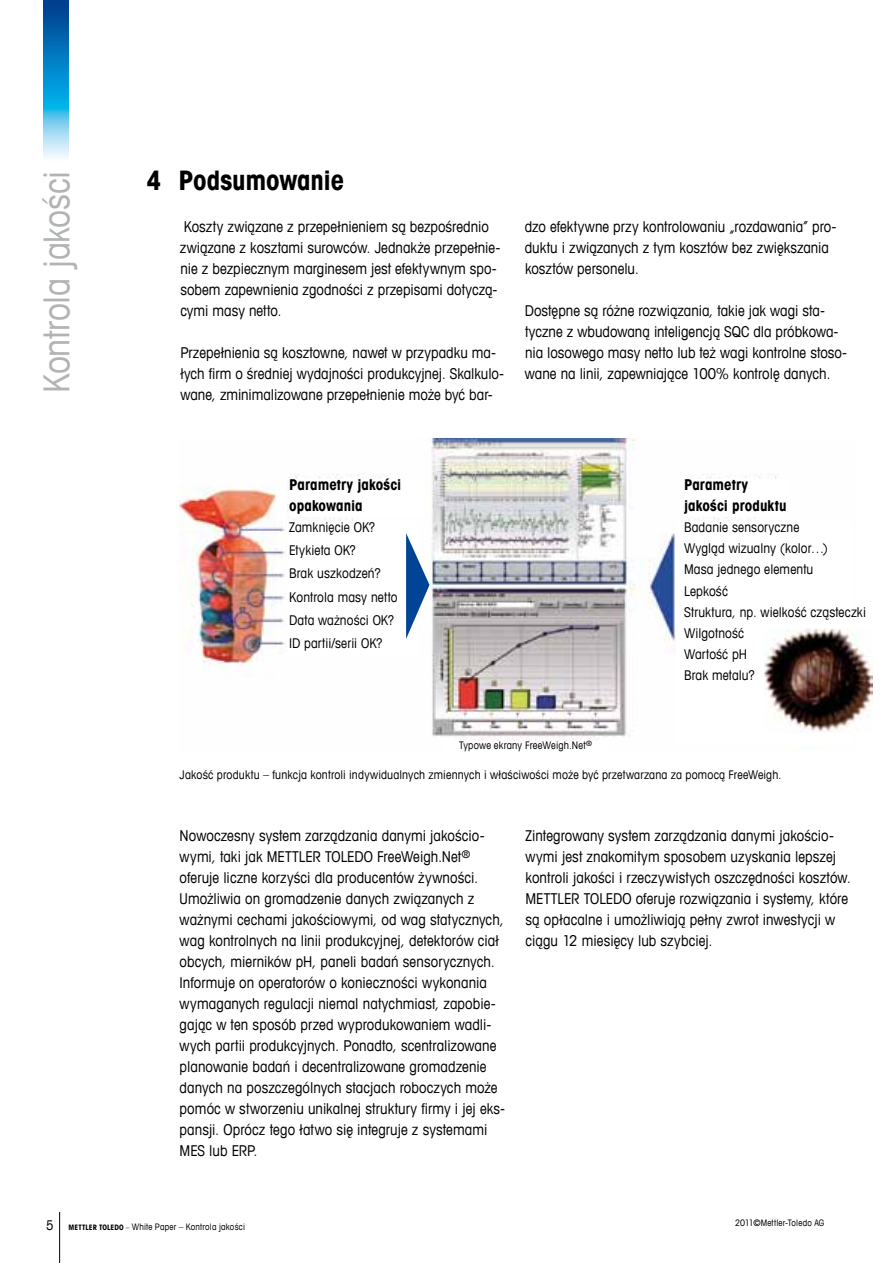
<style>
.page{position:relative;width:893px;height:1263px;background:#fff}
.page>*{position:absolute;margin:0;border:0;box-sizing:border-box;transform-origin:0 0}
.t1{font:condensed 36px "Avant Garde Com";letter-spacing:-.01em;color:#b1b3b4}
.t2{font:700 condensed 27px "Avant Garde Com";letter-spacing:-.01em;color:#000}
.t3{font:condensed 15px/21px "Avant Garde Com";color:#000}
.t4{font:700 condensed 15px/21px "Avant Garde Com";letter-spacing:.005em;color:#000}
.t5{font:condensed 13.5px/21px "Avant Garde Com";letter-spacing:.01em;color:#000}
.t6{font:condensed 12px "Avant Garde Com";letter-spacing:.01em;color:#000}
.t7{font:condensed 10.5px "Avant Garde Com";letter-spacing:.015em;color:#000}
.t8{font:condensed 9px "Avant Garde Com";letter-spacing:.02em;color:#000}
.s1{font-size:13.5px}
.s2{font-weight:700;font-size:7.5px}
.s3{font-size:7.5px}
</style>
<div class="page">
<hr style="left:59px;top:1212px;width:1px;height:51px;background:#000">
<img style="left:43px;top:0;width:26px;height:158px">
<img style="left:180px;top:438px;width:626px;height:310px">
<div style="left:289px;top:479px;width:135px;height:37px;background:#fff"></div>
<div style="left:684px;top:479px;width:105px;height:37px;background:#fff"></div>
<div style="left:442px;top:741px;width:167px;height:11px;background:#fff"></div>
<div style="left:288px;top:521px;width:130px;height:135px;background:#fff"></div>
<div style="left:676px;top:521px;width:175px;height:225px;background:#fff"></div>
<svg style="left:406px;top:533px;width:23px;height:106px"></svg>
<img style="left:764px;top:628px;width:108px;height:104px">
<h1 class="t1" style="left:34px;top:393px;width:224px;rotate:-90deg">Kontrola jakości</h1>
<h2 class="t2" style="left:147px;top:163px;width:199px">4 Podsumowanie</h2>
<p class="t3" style="left:180px;top:216px;width:322px">Koszty związane z przepełnieniem są bezpośrednio związane z kosztami surowców. Jednakże przepełnie&shy;nie z bezpiecznym marginesem jest efektywnym spo&shy;sobem zapewnienia zgodności z przepisami dotyczą&shy;cymi masy netto.</p>
<p class="t3" style="left:180px;top:342px;width:325px">Przepełnienia są kosztowne, nawet w przypadku ma&shy;łych firm o średniej wydajności produkcyjnej. Skalkulo&shy;wane, zminimalizowane przepełnienie może być bar-</p>
<p class="t3" style="left:525px;top:216px;width:313px">dzo efektywne przy kontrolowaniu „rozdawania“ pro&shy;duktu i związanych z tym kosztów bez zwiększania kosztów personelu.</p>
<p class="t3" style="left:525px;top:300px;width:324px">Dostępne są różne rozwiązania, takie jak wagi sta&shy;tyczne z wbudowaną inteligencją SQC dla próbkowa&shy;nia losowego masy netto lub też wagi kontrolne stoso&shy;wane na linii, zapewniające 100% kontrolę danych.</p>
<p class="t4" style="left:289px;top:474px;width:114px">Parametry jakości opakowania</p>
<p class="t4" style="left:684px;top:474px;width:104px">Parametry jakości produktu</p>
<p class="t5" style="left:289px;top:515px;width:110px;line-height:23.2px">Zamknięcie OK?<br>Etykieta OK?<br>Brak uszkodzeń?<br>Kontrola masy netto<br>Data ważności OK?<br>ID partii/serii OK?</p>
<p class="t5" style="left:684px;top:517px;width:183px">Badanie sensoryczne<br>Wygląd wizualny (kolor…)<br>Masa jednego elementu<br>Lepkość<br>Struktura, np. wielkość cząsteczki<br>Wilgotność<br>Wartość pH<br>Brak metalu?</p>
<p class="t7" style="left:459px;top:738px;width:134px">Typowe ekrany FreeWeigh.Net<sup>®</sup></p>
<p class="t6" style="left:180px;top:767px;width:603px">Jakość produktu – funkcja kontroli indywidualnych zmiennych i właściwości może być przetwarzana za pomocą FreeWeigh.</p>
<p class="t3" style="left:180px;top:825px;width:327px">Nowoczesny system zarządzania danymi jakościo&shy;wymi, taki jak METTLER TOLEDO FreeWeigh.Net<sup>® </sup>oferuje liczne korzyści dla producentów żywności.<br>Umożliwia on gromadzenie danych związanych z ważnymi cechami jakościowymi, od wag statycznych, wag kontrolnych na linii produkcyjnej, detektorów ciał obcych, mierników pH, paneli badań sensorycznych.<br>Informuje on operatorów o konieczności wykonania wymaganych regulacji niemal natychmiast, zapobie&shy;gając w ten sposób przed wyprodukowaniem wadli&shy;wych partii produkcyjnych. Ponadto, scentralizowane planowanie badań i decentralizowane gromadzenie danych na poszczególnych stacjach roboczych może pomóc w stworzeniu unikalnej struktury firmy i jej eks&shy;pansji. Oprócz tego łatwo się integruje z systemami MES lub ERP.</p>
<p class="t3" style="left:526px;top:825px;width:327px">Zintegrowany system zarządzania danymi jakościo&shy;wymi jest znakomitym sposobem uzyskania lepszej kontroli jakości i rzeczywistych oszczędności kosztów.<br>METTLER TOLEDO oferuje rozwiązania i systemy, które są opłacalne i umożliwiają pełny zwrot inwestycji w ciągu 12 miesięcy lub szybciej.</p>
<p class="t8" style="left:46px;top:1221px;width:200px"><span class="s1">5</span> <span class="s2">METTLER TOLEDO</span> <span class="s3">–</span> White Paper – Kontrola jakości</p>
<p class="t8" style="left:735px;top:1217px;width:91px">2011©Mettler-Toledo AG</p>
</div>
